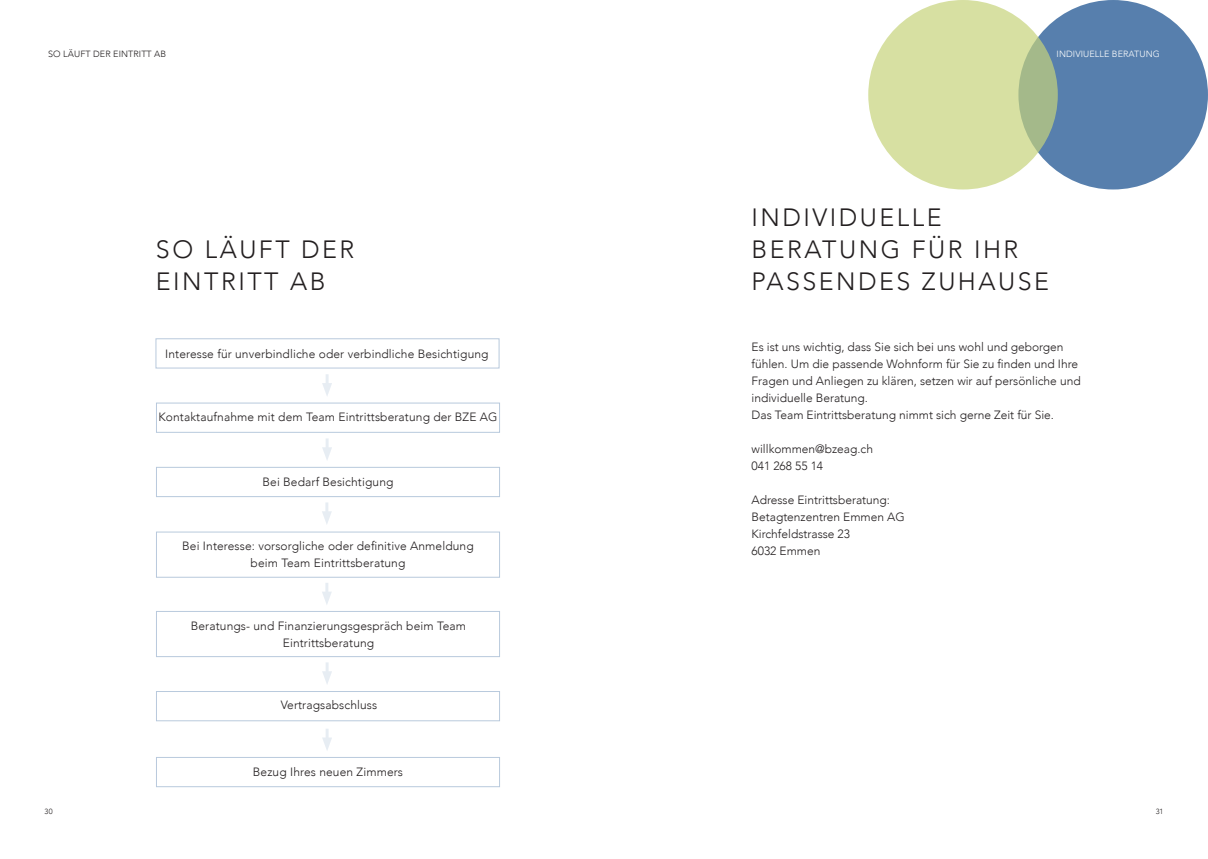
<style>
.page{position:relative;width:1208px;height:859px;background:#fff}
.page>*{position:absolute;margin:0;border:0;box-sizing:border-box;transform-origin:0 0}
.t1{font:300 25px/32px "Avenir";letter-spacing:.1em;color:#231f20}
.t2{font:300 12px/17px "Avenir";color:#231f20}
.t3{font:300 9px "Avenir";letter-spacing:.01em;color:#231f20}
.t4{font:300 9px "Avenir";letter-spacing:.01em;color:#fff}
.t5{font:300 7.5px "Avenir";color:#231f20}
</style>
<div class="page">
<hr style="left:325px;top:374px;width:3px;height:15px;background:#0f498a">
<svg style="left:322px;top:383px;width:10px;height:13px"></svg>
<hr style="left:325px;top:438px;width:3px;height:15px;background:#0f498a">
<svg style="left:322px;top:447px;width:10px;height:13px"></svg>
<hr style="left:325px;top:502px;width:3px;height:15px;background:#0f498a">
<svg style="left:322px;top:511px;width:10px;height:13px"></svg>
<hr style="left:325px;top:583px;width:3px;height:14px;background:#0f498a">
<svg style="left:322px;top:592px;width:10px;height:13px"></svg>
<hr style="left:325px;top:662px;width:3px;height:15px;background:#0f498a">
<svg style="left:322px;top:671px;width:10px;height:13px"></svg>
<hr style="left:325px;top:729px;width:3px;height:14px;background:#0f498a">
<svg style="left:322px;top:737px;width:10px;height:13px"></svg>
<div style="left:1018px;top:0;width:190px;height:189px;background:#577fad;border-radius:50%"></div>
<svg style="left:868px;top:0;width:189px;height:189px;background:#d1db9f"></svg>
<p class="t3" style="left:48px;top:49px;width:119px">SO LÄUFT DER EINTRITT AB</p>
<h1 class="t1" style="left:156px;top:233px;width:200px">SO LÄUFT DER<br>EINTRITT AB</h1>
<p class="t2" style="left:165px;top:345px;width:325px">Interesse für unverbindliche oder verbindliche Besichtigung</p>
<p class="t2" style="left:158px;top:409px;width:341px">Kontaktaufnahme mit dem Team Eintrittsberatung der BZE AG</p>
<p class="t2" style="left:262px;top:473px;width:132px">Bei Bedarf Besichtigung</p>
<p class="t2" style="left:182px;top:537px;width:293px;text-align:center">Bei Interesse: vorsorgliche oder definitive Anmeldung beim Team Eintrittsberatung</p>
<p class="t2" style="left:191px;top:617px;width:277px;text-align:center">Beratungs- und Finanzierungsgespräch beim Team<br>Eintrittsberatung</p>
<p class="t2" style="left:281px;top:696px;width:98px">Vertragsabschluss</p>
<p class="t2" style="left:253px;top:763px;width:152px">Bezug Ihres neuen Zimmers</p>
<p class="t4" style="left:1056px;top:49px;width:105px">INDIVIUELLE BERATUNG</p>
<h1 class="t1" style="left:751px;top:201px;width:299px">INDIVIDUELLE<br>BERATUNG FÜR IHR<br>PASSENDES ZUHAUSE</h1>
<p class="t2" style="left:751px;top:338px;width:331px">Es ist uns wichtig, dass Sie sich bei uns wohl und geborgen fühlen. Um die passende Wohnform für Sie zu finden und Ihre Fragen und Anliegen zu klären, setzen wir auf persönliche und individuelle Beratung.<br>Das Team Eintrittsberatung nimmt sich gerne Zeit für Sie.</p>
<p class="t2" style="left:751px;top:440px;width:123px">willkommen@bzeag.ch<br>041 268 55 14</p>
<p class="t2" style="left:751px;top:491px;width:155px">Adresse Eintrittsberatung:<br>Betagtenzentren Emmen AG<br>Kirchfeldstrasse 23<br>6032 Emmen</p>
<p class="t5" style="left:45px;top:807px;width:10px">30</p>
<p class="t5" style="left:1155px;top:807px;width:9px">31</p>
</div>
